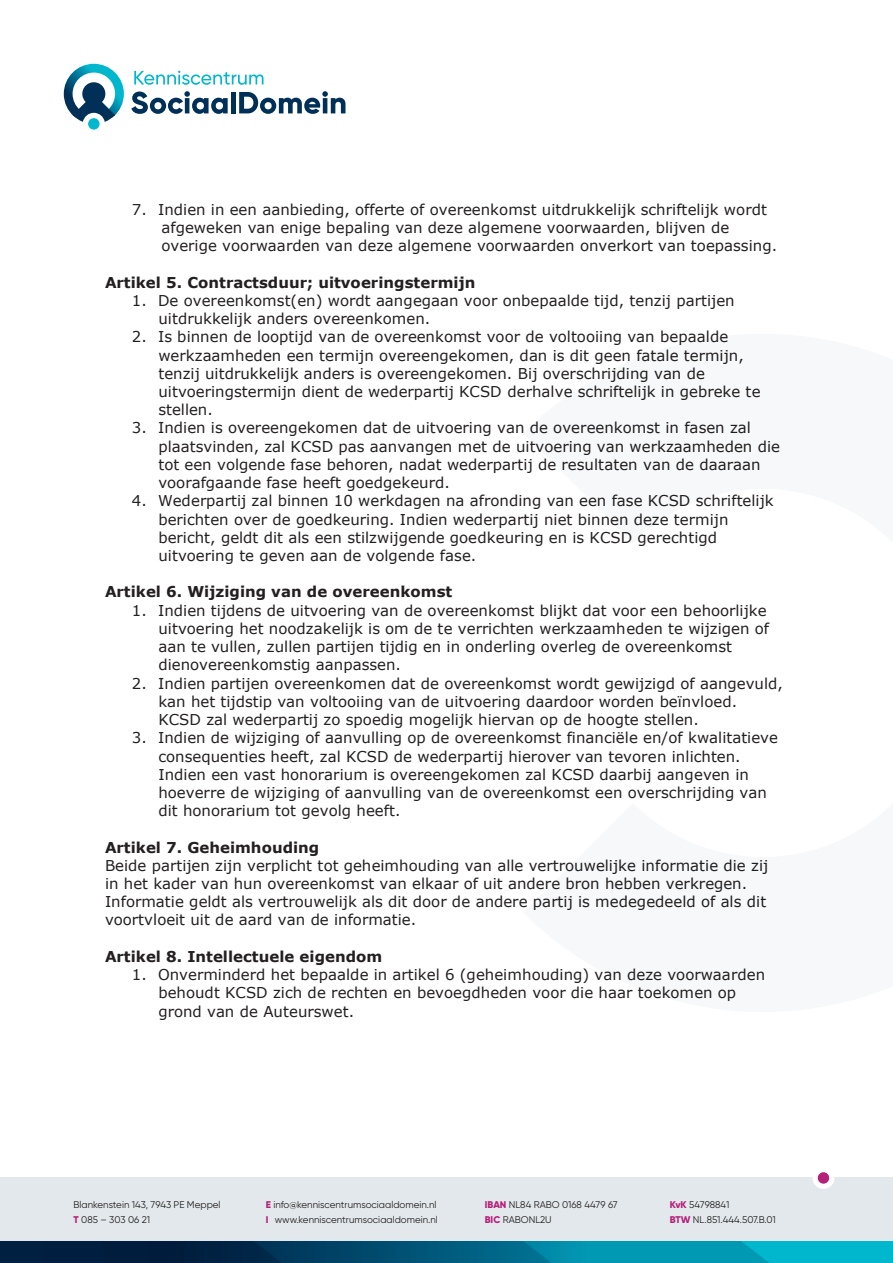
<style>
.page{position:relative;width:893px;height:1263px;background:#fff}
.page>*{position:absolute;margin:0;border:0;box-sizing:border-box;transform-origin:0 0}
.t1{font:15px/18.3px "Verdana";color:#231f20}
.t2{font:700 15px "Verdana";color:#231f20}
.t3{font:12px "Verdana";letter-spacing:-.005em;color:#231f20}
.t4{font:9.75px "Gilroy";color:#231f20}
.s1{font-weight:800;color:#b5207a}
.s2{color:#0070c0}
</style>
<div class="page">
<div style="left:0;top:1178px;width:893px;height:85px;background:#e2e8eb"></div>
<svg style="left:131px;top:91px;width:97px;height:23px"></svg>
<div style="left:231px;top:92px;width:5px;height:21px;background:#003058"></div>
<svg style="left:239px;top:91px;width:106px;height:23px"></svg>
<svg style="left:134px;top:71px;width:129px;height:14px"></svg>
<div style="left:88px;top:118px;width:12px;height:12px;background:#00b7ce;border-radius:50%"></div>
<svg style="left:64px;top:64px;width:60px;height:58px"></svg>
<div style="left:812px;top:1167px;width:22px;height:22px;background:#fff;border-radius:50%"></div>
<div style="left:818px;top:1172px;width:11px;height:12px;background:#b5207a;border-radius:50%"></div>
<svg style="left:0;top:1242px;width:893px;height:21px;background:#006381"></svg>
<p class="t1" style="left:161px;top:200px;width:617px;text-indent:-30px">7. Indien in een aanbieding, offerte of overeenkomst uitdrukkelijk schriftelijk wordt afgeweken van enige bepaling van deze algemene voorwaarden, blijven de overige voorwaarden van deze algemene voorwaarden onverkort van toepassing.</p>
<p class="t2" style="left:105px;top:272px;width:372px">Artikel 5. Contractsduur; uitvoeringstermijn</p>
<p class="t1" style="left:158px;top:291px;width:578px;text-indent:-27px">1. De overeenkomst(en) wordt aangegaan voor onbepaalde tijd, tenzij partijen uitdrukkelijk anders overeenkomen.</p>
<p class="t1" style="left:158px;top:327px;width:604px;text-indent:-27px">2. Is binnen de looptijd van de overeenkomst voor de voltooiing van bepaalde werkzaamheden een termijn overeengekomen, dan is dit geen fatale termijn, tenzij uitdrukkelijk anders is overeengekomen. Bij overschrijding van de uitvoeringstermijn dient de wederpartij KCSD derhalve schriftelijk in gebreke te stellen.</p>
<p class="t1" style="left:158px;top:419px;width:623px;text-indent:-27px">3. Indien is overeengekomen dat de uitvoering van de overeenkomst in fasen zal plaatsvinden, zal KCSD pas aanvangen met de uitvoering van werkzaamheden die tot een volgende fase behoren, nadat wederpartij de resultaten van de daaraan voorafgaande fase heeft goedgekeurd.</p>
<p class="t1" style="left:158px;top:492px;width:617px;text-indent:-27px">4. Wederpartij zal binnen 10 werkdagen na afronding van een fase KCSD schriftelijk berichten over de goedkeuring. Indien wederpartij niet binnen deze termijn bericht, geldt dit als een stilzwijgende goedkeuring en is KCSD gerechtigd uitvoering te geven aan de volgende fase.</p>
<p class="t2" style="left:105px;top:581px;width:349px">Artikel 6. Wijziging van de overeenkomst</p>
<p class="t1" style="left:158px;top:601px;width:612px;text-indent:-27px">1. Indien tijdens de uitvoering van de overeenkomst blijkt dat voor een behoorlijke uitvoering het noodzakelijk is om de te verrichten werkzaamheden te wijzigen of aan te vullen, zullen partijen tijdig en in onderling overleg de overeenkomst dienovereenkomstig aanpassen.</p>
<p class="t1" style="left:158px;top:674px;width:626px;text-indent:-27px">2. Indien partijen overeenkomen dat de overeenkomst wordt gewijzigd of aangevuld, kan het tijdstip van voltooiing van de uitvoering daardoor worden beïnvloed.<br>KCSD zal wederpartij zo spoedig mogelijk hiervan op de hoogte stellen.</p>
<p class="t1" style="left:158px;top:729px;width:621px;text-indent:-27px">3. Indien de wijziging of aanvulling op de overeenkomst financiële en/of kwalitatieve consequenties heeft, zal KCSD de wederpartij hierover van tevoren inlichten.<br>Indien een vast honorarium is overeengekomen zal KCSD daarbij aangeven in hoeverre de wijziging of aanvulling van de overeenkomst een overschrijding van dit honorarium tot gevolg heeft.</p>
<p class="t2" style="left:105px;top:836px;width:216px">Artikel 7. Geheimhouding</p>
<p class="t1" style="left:105px;top:856px;width:665px">Beide partijen zijn verplicht tot geheimhouding van alle vertrouwelijke informatie die zij in het kader van hun overeenkomst van elkaar of uit andere bron hebben verkregen.<br>Informatie geldt als vertrouwelijk als dit door de andere partij is medegedeeld of als dit voortvloeit uit de aard van de informatie.</p>
<p class="t2" style="left:105px;top:946px;width:279px">Artikel 8. Intellectuele eigendom</p>
<p class="t1" style="left:158px;top:965px;width:608px;text-indent:-27px">1. Onverminderd het bepaalde in artikel 6 (geheimhouding) van deze voorwaarden behoudt KCSD zich de rechten en bevoegdheden voor die haar toekomen op grond van de Auteurswet.</p>
<p class="t4" style="left:74px;top:1199px;width:149px">Blankenstein 143, 7943 PE Meppel</p>
<p class="t4" style="left:74px;top:1214px;width:78px"><span class="s1">T</span> 085 – 303 06 21</p>
<p class="t4" style="left:266px;top:1199px;width:172px"><span class="s1">E</span> info@kenniscentrumsociaaldomein.nl</p>
<p class="t4" style="left:266px;top:1214px;width:174px"><span class="s1">I</span> www.kenniscentrumsociaaldomein.nl</p>
<p class="t4" style="left:485px;top:1199px;width:134px"><span class="s1">IBAN</span> NL84 RABO 0168 4479 67</p>
<p class="t4" style="left:485px;top:1214px;width:68px"><span class="s1">BIC</span> RABONL2U</p>
<p class="t4" style="left:670px;top:1199px;width:61px"><span class="s1">KvK</span> 54798841</p>
<p class="t4" style="left:670px;top:1214px;width:108px"><span class="s1">BTW</span> NL.851.444.507.B.01</p>
<p class="t3" style="left:164px;top:1198px;width:563px">Blankenstein 143, 7943 PE Meppel <span class="s2">•</span> 085 - 303 06 21 <span class="s2">•</span> info@kenniscentrumsociaaldomein.nl</p>
</div>
